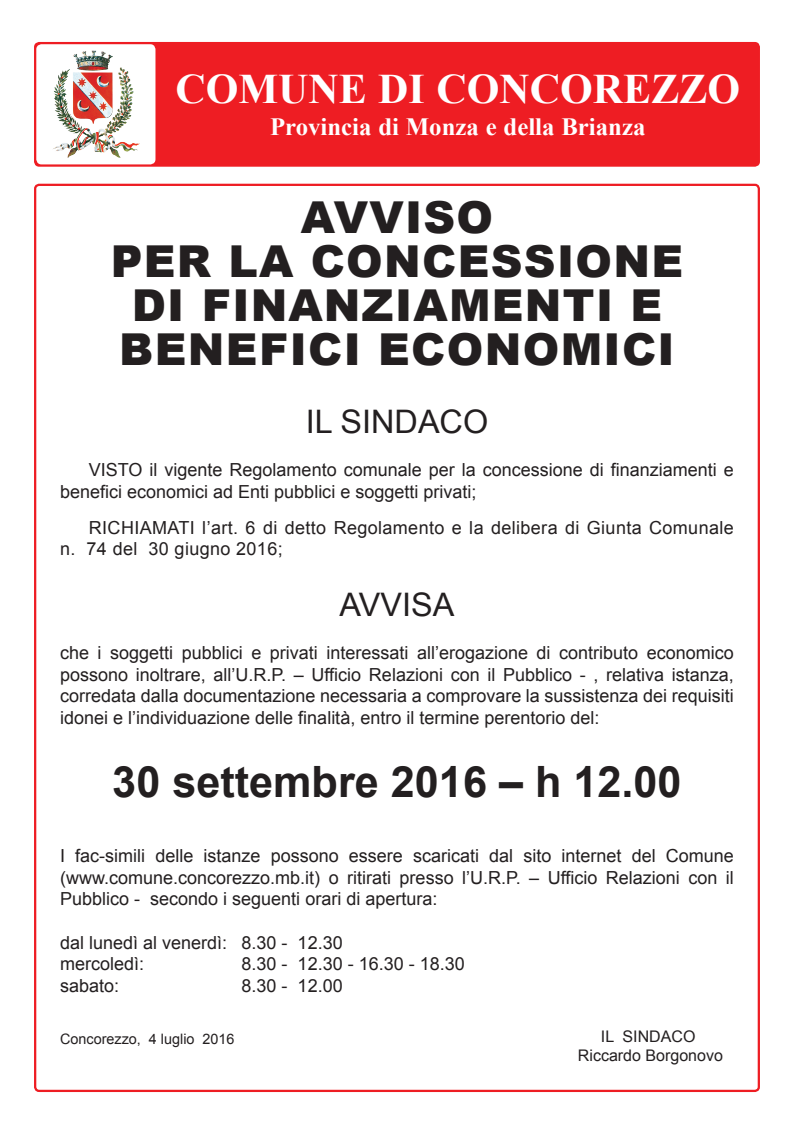
<style>
.page{position:relative;width:794px;height:1134px;background:#fff}
.page>*{position:absolute;margin:0;border:0;box-sizing:border-box;transform-origin:0 0}
.t1{font:900 44px/44px "Arial";letter-spacing:.03em;color:#231f20;text-align:center}
.t2{font:700 43.2px "Arial";color:#231f20}
.t3{font:700 42px "Times New Roman";color:#fff}
.t4{font:32.4px "Arial";color:#231f20}
.t5{font:700 24.8px "Times New Roman";color:#fff}
.t6{font:18px/21.6px "Arial";color:#231f20}
.t7{font:18px/21.6px "Arial";letter-spacing:.02em;color:#231f20}
.t8{font:16px/19.2px "Arial";color:#231f20;text-align:center}
.t9{font:14.4px "Arial";color:#231f20}
</style>
<div class="page">
<div style="left:34px;top:42px;width:726px;height:125px;background:#ee1d23;border-radius:5px"></div>
<img style="left:36px;top:44px;width:119px;height:120px;border-radius:5px">
<img style="left:73px;top:50px;width:50px;height:29px">
<h3 class="t3" style="left:175px;top:60px;width:566px">COMUNE DI CONCOREZZO</h3>
<h3 class="t5" style="left:270px;top:109px;width:377px">Provincia di Monza e della Brianza</h3>
<h1 class="t1" style="left:111px;top:194px;width:574px">AVVISO<br>PER LA CONCESSIONE<br>DI FINANZIAMENTI E<br>BENEFICI ECONOMICI</h1>
<h3 class="t4" style="left:306px;top:400px;width:184px">IL SINDACO</h3>
<p class="t6" style="left:60px;top:459px;width:675px;text-indent:29px">VISTO il vigente Regolamento comunale per la concessione di finanziamenti e benefici economici ad Enti pubblici e soggetti privati;</p>
<p class="t7" style="left:60px;top:517px;width:675px;text-indent:29px">RICHIAMATI l’art. 6 di detto Regolamento e la delibera di Giunta Comunale n. 74 del 30 giugno 2016;</p>
<h3 class="t4" style="left:340px;top:583px;width:116px">AVVISA</h3>
<p class="t6" style="left:60px;top:642px;width:675px;text-align:justify">che i soggetti pubblici e privati interessati all’erogazione di contributo economico possono inoltrare, all’U.R.P. – Ufficio Relazioni con il Pubblico - , relativa istanza, corredata dalla documentazione necessaria a comprovare la sussistenza dei requisiti idonei e l’individuazione delle finalità, entro il termine perentorio del:</p>
<h2 class="t2" style="left:112px;top:753px;width:571px">30 settembre 2016 – h 12.00</h2>
<p class="t6" style="left:60px;top:845px;width:675px;text-align:justify">I fac-simili delle istanze possono essere scaricati dal sito internet del Comune (www.comune.concorezzo.mb.it) o ritirati presso l’U.R.P. – Ufficio Relazioni con il Pubblico - secondo i seguenti orari di apertura:</p>
<p class="t6" style="left:60px;top:932px;width:284px">dal lunedì al venerdì: 8.30 - 12.30 mercoledì:</p>
<p class="t6" style="left:242px;top:953px;width:225px">8.30 - 12.30 - 16.30 - 18.30</p>
<p class="t6" style="left:60px;top:975px;width:61px">sabato:</p>
<p class="t6" style="left:242px;top:975px;width:103px">8.30 - 12.00</p>
<p class="t9" style="left:60px;top:1029px;width:176px">Concorezzo, 4 luglio 2016</p>
<p class="t8" style="left:578px;top:1027px;width:146px">IL SINDACO<br>Riccardo Borgonovo</p>
</div>
